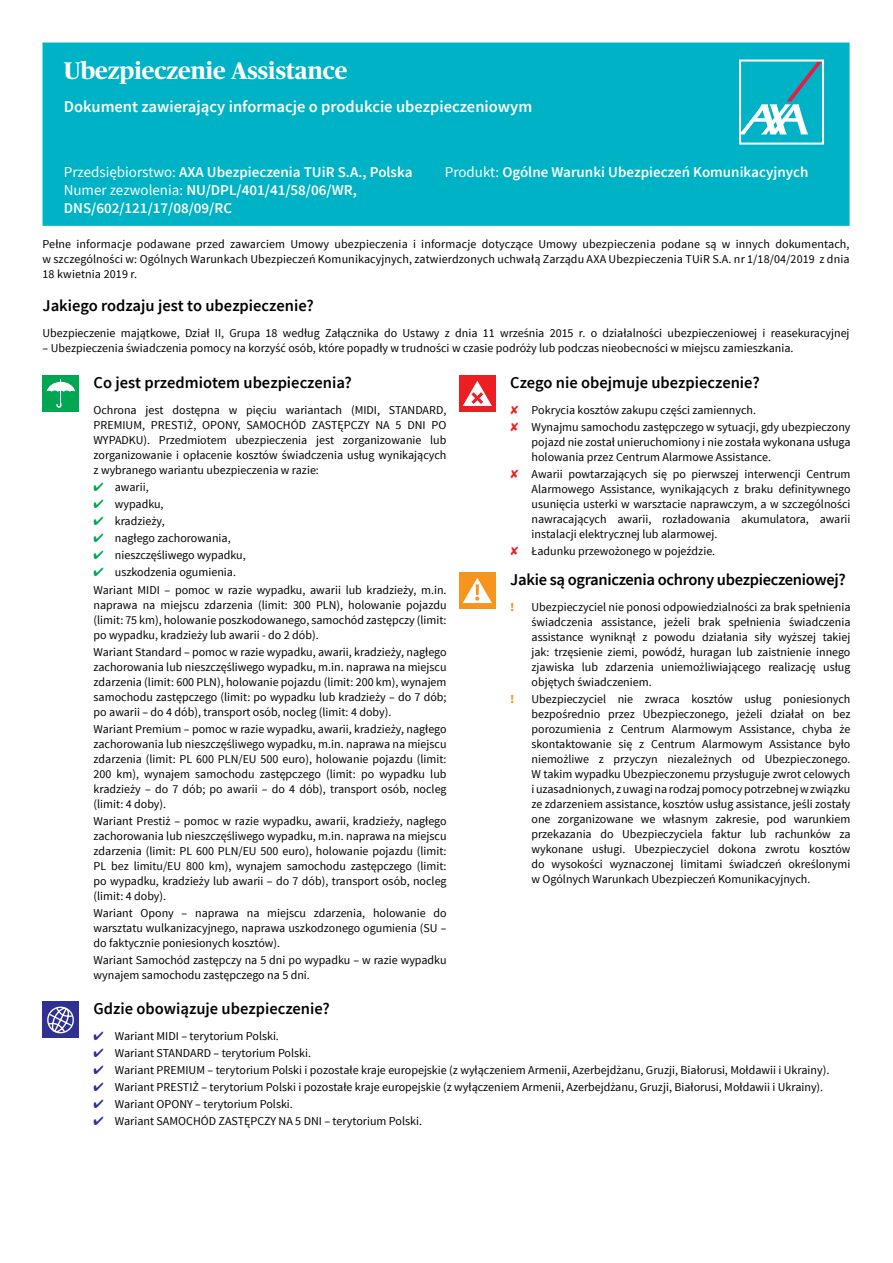
<style>
.page{position:relative;width:893px;height:1263px;background:#fff}
.page>*{position:absolute;margin:0;border:0;box-sizing:border-box;transform-origin:0 0}
.t1{font:700 24px "Publico Headline";color:#fff}
.t2{font:600 16.5px "Source Sans Pro";color:#000}
.t3{font:600 16.5px "Source Sans Pro";color:#fff}
.t4{font:600 16.5px "Source Sans Pro";letter-spacing:-.02em;color:#000}
.t5{font:600 15px/18px "Source Sans Pro";color:#fff}
.t6{font:12px/15px "Source Sans Pro";color:#000;text-align:justify}
.t7{font:900 12px "Source Sans Pro";color:#f7941e}
.s1{font-weight:400}
.s2{color:#00a651}
.s3{color:#ed1d24}
.s4{color:#2e3092}
</style>
<div class="page">
<div style="left:459px;top:572px;width:36px;height:36px;background:#f7941e"></div>
<svg style="left:463px;top:578px;width:29px;height:25px"></svg>
<div style="left:43px;top:43px;width:806px;height:183px;background:#00b2c5"></div>
<svg style="left:739px;top:60px;width:85px;height:85px"></svg>
<div style="left:43px;top:375px;width:36px;height:36px;background:#00a651"></div>
<svg style="left:47px;top:380px;width:28px;height:28px"></svg>
<div style="left:459px;top:375px;width:36px;height:36px;background:#ed1d24"></div>
<svg style="left:463px;top:381px;width:29px;height:25px"></svg>
<div style="left:43px;top:1001px;width:36px;height:36px;background:#2e3092"></div>
<svg style="left:47px;top:1006px;width:27px;height:28px"></svg>
<h1 class="t1" style="left:64px;top:53px;width:285px">Ubezpieczenie Assistance</h1>
<h2 class="t3" style="left:64px;top:96px;width:470px">Dokument zawierający informacje o produkcie ubezpieczeniowym</h2>
<p class="t5" style="left:64px;top:164px;width:350px"><span class="s1">Przedsiębiorstwo:</span> AXA Ubezpieczenia TUiR S.A., Polska<br><span class="s1">Numer zezwolenia:</span> NU/DPL/401/41/58/06/WR,<br>DNS/602/121/17/08/09/RC</p>
<p class="t5" style="left:445px;top:164px;width:365px"><span class="s1">Produkt:</span> Ogólne Warunki Ubezpieczeń Komunikacyjnych</p>
<p class="t6" style="left:43px;top:236px;width:809px">Pełne informacje podawane przed zawarciem Umowy ubezpieczenia i informacje dotyczące Umowy ubezpieczenia podane są w innych dokumentach, w szczególności w: Ogólnych Warunkach Ubezpieczeń Komunikacyjnych, zatwierdzonych uchwałą Zarządu AXA Ubezpieczenia TUiR S.A. nr 1/18/04/2019 z dnia 18 kwietnia 2019 r.</p>
<h2 class="t2" style="left:43px;top:295px;width:273px">Jakiego rodzaju jest to ubezpieczenie?</h2>
<p class="t6" style="left:43px;top:326px;width:808px">Ubezpieczenie majątkowe, Dział II, Grupa 18 według Załącznika do Ustawy z dnia 11 września 2015 r. o działalności ubezpieczeniowej i reasekuracyjnej</p>
<p class="t6" style="left:43px;top:341px;width:752px">– Ubezpieczenia świadczenia pomocy na korzyść osób, które popadły w trudności w czasie podróży lub podczas nieobecności w miejscu zamieszkania.</p>
<h2 class="t2" style="left:94px;top:372px;width:260px">Co jest przedmiotem ubezpieczenia?</h2>
<h2 class="t2" style="left:510px;top:372px;width:251px">Czego nie obejmuje ubezpieczenie?</h2>
<p class="t6" style="left:94px;top:402px;width:354px">Ochrona jest dostępna w pięciu wariantach (MIDI, STANDARD, PREMIUM, PRESTIŻ, OPONY, SAMOCHÓD ZASTĘPCZY NA 5 DNI PO WYPADKU). Przedmiotem ubezpieczenia jest zorganizowanie lub zorganizowanie i opłacenie kosztów świadczenia usług wynikających z wybranego wariantu ubezpieczenia w razie:</p>
<p class="t6" style="left:94px;top:479px;width:57px"><span class="s2">✔</span> awarii,</p>
<p class="t6" style="left:94px;top:497px;width:72px"><span class="s2">✔</span> wypadku,</p>
<p class="t6" style="left:94px;top:514px;width:73px"><span class="s2">✔</span> kradzieży,</p>
<p class="t6" style="left:94px;top:531px;width:139px"><span class="s2">✔</span> nagłego zachorowania,</p>
<p class="t6" style="left:94px;top:548px;width:154px"><span class="s2">✔</span> nieszczęśliwego wypadku,</p>
<p class="t6" style="left:94px;top:564px;width:354px;line-height:17.1px"><span class="s2">✔</span> uszkodzenia ogumienia.<br>Wariant MIDI – pomoc w razie wypadku, awarii lub kradzieży, m.in.</p>
<p class="t6" style="left:94px;top:597px;width:354px">naprawa na miejscu zdarzenia (limit: 300 PLN), holowanie pojazdu (limit: 75 km), holowanie poszkodowanego, samochód zastępczy (limit: po wypadku, kradzieży lub awarii - do 2 dób).</p>
<p class="t6" style="left:94px;top:644px;width:354px">Wariant Standard – pomoc w razie wypadku, awarii, kradzieży, nagłego zachorowania lub nieszczęśliwego wypadku, m.in. naprawa na miejscu zdarzenia (limit: 600 PLN), holowanie pojazdu (limit: 200 km), wynajem samochodu zastępczego (limit: po wypadku lub kradzieży – do 7 dób; po awarii – do 4 dób), transport osób, nocleg (limit: 4 doby).</p>
<p class="t6" style="left:94px;top:721px;width:354px">Wariant Premium – pomoc w razie wypadku, awarii, kradzieży, nagłego zachorowania lub nieszczęśliwego wypadku, m.in. naprawa na miejscu zdarzenia (limit: PL 600 PLN/EU 500 euro), holowanie pojazdu (limit:<br>200 km), wynajem samochodu zastępczego (limit: po wypadku lub kradzieży – do 7 dób; po awarii – do 4 dób), transport osób, nocleg (limit: 4 doby).</p>
<p class="t6" style="left:94px;top:814px;width:354px">Wariant Prestiż – pomoc w razie wypadku, awarii, kradzieży, nagłego zachorowania lub nieszczęśliwego wypadku, m.in. naprawa na miejscu zdarzenia (limit: PL 600 PLN/EU 500 euro), holowanie pojazdu (limit:<br>PL bez limitu/EU 800 km), wynajem samochodu zastępczego (limit: po wypadku, kradzieży lub awarii – do 7 dób), transport osób, nocleg (limit: 4 doby).</p>
<p class="t6" style="left:94px;top:906px;width:354px">Wariant Opony – naprawa na miejscu zdarzenia, holowanie do warsztatu wulkanizacyjnego, naprawa uszkodzonego ogumienia (SU – do faktycznie poniesionych kosztów).</p>
<p class="t6" style="left:94px;top:953px;width:354px">Wariant Samochód zastępczy na 5 dni po wypadku – w razie wypadku wynajem samochodu zastępczego na 5 dni.</p>
<p class="t6" style="left:510px;top:401px;width:342px;line-height:17.1px"><span class="s3">✘</span> Pokrycia kosztów zakupu części zamiennych.<br><span class="s3">✘</span> Wynajmu samochodu zastępczego w sytuacji, gdy ubezpieczony</p>
<p class="t6" style="left:532px;top:434px;width:320px">pojazd nie został unieruchomiony i nie została wykonana usługa holowania przez Centrum Alarmowe Assistance.</p>
<p class="t6" style="left:532px;top:467px;width:320px;text-indent:-21px"><span class="s3">✘</span> Awarii powtarzających się po pierwszej interwencji Centrum Alarmowego Assistance, wynikających z braku definitywnego usunięcia usterki w warsztacie naprawczym, a w szczególności nawracających awarii, rozładowania akumulatora, awarii instalacji elektrycznej lub alarmowej.</p>
<p class="t6" style="left:510px;top:544px;width:206px"><span class="s3">✘</span> Ładunku przewożonego w pojeździe.</p>
<h2 class="t4" style="left:510px;top:569px;width:337px">Jakie są ograniczenia ochrony ubezpieczeniowej?</h2>
<p class="t7" style="left:510px;top:599px;width:6px">!</p>
<p class="t6" style="left:532px;top:599px;width:320px">Ubezpieczyciel nie ponosi odpowiedzialności za brak spełnienia świadczenia assistance, jeżeli brak spełnienia świadczenia assistance wyniknął z powodu działania siły wyższej takiej jak: trzęsienie ziemi, powódź, huragan lub zaistnienie innego zjawiska lub zdarzenia uniemożliwiającego realizację usług objętych świadczeniem.</p>
<p class="t7" style="left:510px;top:691px;width:6px">!</p>
<p class="t6" style="left:532px;top:692px;width:320px">Ubezpieczyciel nie zwraca kosztów usług poniesionych bezpośrednio przez Ubezpieczonego, jeżeli działał on bez porozumienia z Centrum Alarmowym Assistance, chyba że skontaktowanie się z Centrum Alarmowym Assistance było niemożliwe z przyczyn niezależnych od Ubezpieczonego.<br>W takim wypadku Ubezpieczonemu przysługuje zwrot celowych iuzasadnionych, zuwagi na rodzaj pomocy potrzebnej wzwiązku ze zdarzeniem assistance, kosztów usług assistance, jeśli zostały one zorganizowane we własnym zakresie, pod warunkiem przekazania do Ubezpieczyciela faktur lub rachunków za wykonane usługi. Ubezpieczyciel dokona zwrotu kosztów do wysokości wyznaczonej limitami świadczeń określonymi w Ogólnych Warunkach Ubezpieczeń Komunikacyjnych.</p>
<h2 class="t2" style="left:94px;top:998px;width:238px">Gdzie obowiązuje ubezpieczenie?</h2>
<p class="t6" style="left:94px;top:1028px;width:187px"><span class="s4">✔</span> Wariant MIDI – terytorium Polski.</p>
<p class="t6" style="left:94px;top:1046px;width:219px"><span class="s4">✔</span> Wariant STANDARD – terytorium Polski.</p>
<p class="t6" style="left:94px;top:1063px;width:737px"><span class="s4">✔</span> Wariant PREMIUM – terytorium Polski i pozostałe kraje europejskie (z wyłączeniem Armenii, Azerbejdżanu, Gruzji, Białorusi, Mołdawii i Ukrainy).</p>
<p class="t6" style="left:94px;top:1080px;width:731px"><span class="s4">✔</span> Wariant PRESTIŻ – terytorium Polski i pozostałe kraje europejskie (z wyłączeniem Armenii, Azerbejdżanu, Gruzji, Białorusi, Mołdawii i Ukrainy).</p>
<p class="t6" style="left:94px;top:1097px;width:201px"><span class="s4">✔</span> Wariant OPONY – terytorium Polski.</p>
<p class="t6" style="left:94px;top:1114px;width:330px"><span class="s4">✔</span> Wariant SAMOCHÓD ZASTĘPCZY NA 5 DNI – terytorium Polski.</p>
</div>
